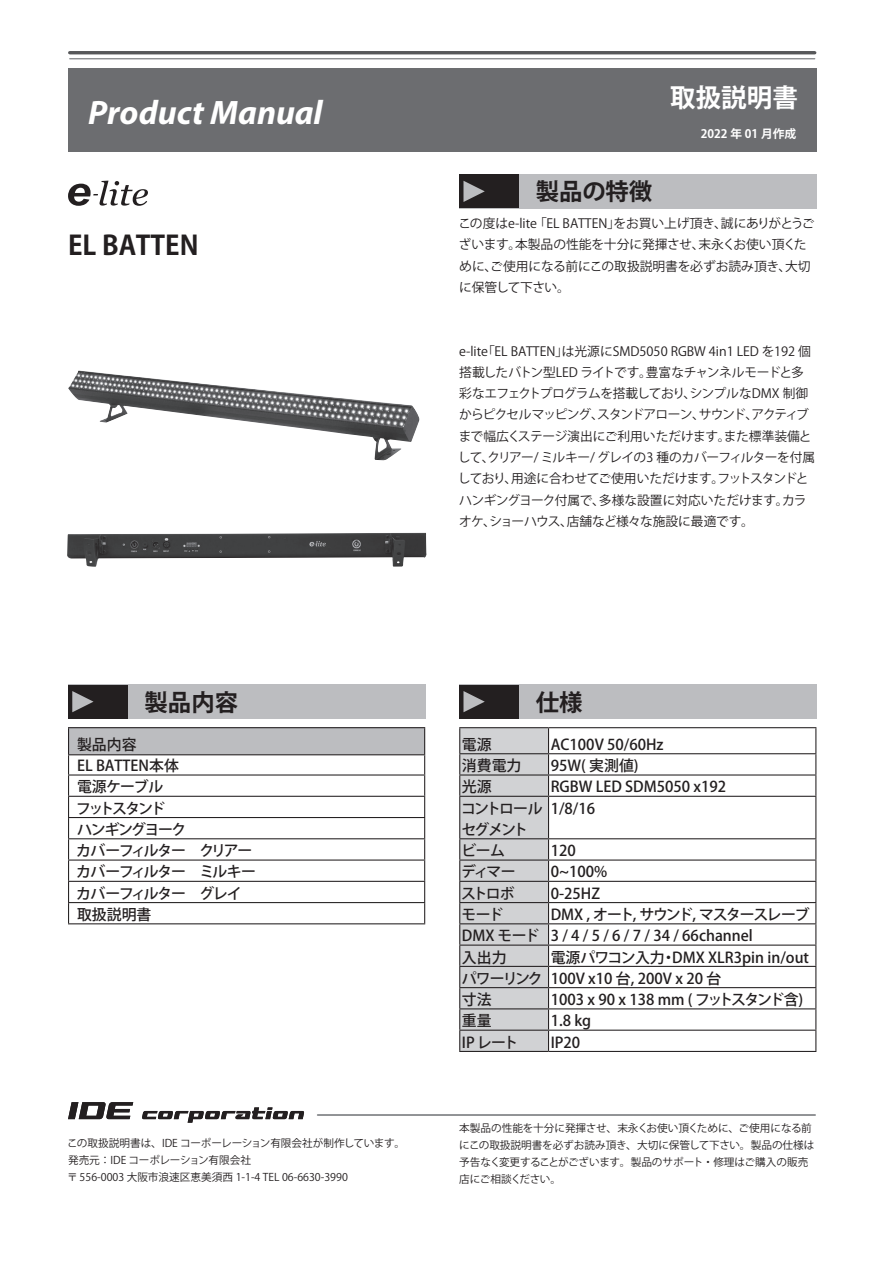
<style>
.page{position:relative;width:893px;height:1263px;background:#fff}
.page>*{position:absolute;margin:0;border:0;box-sizing:border-box;transform-origin:0 0}
.t1{font:italic 700 34.05px "Myriad Pro";color:#fff}
.t2{font:700 26.55px "Koz Go Pro";color:#231f20}
.t3{font:700 25.5px "Koz Go Pro";color:#fff}
.t4{font:700 23.4px "Koz Go Pro";color:#231f20}
.t5{font:500 14.85px/21.3px "Koz Go Pro";color:#231f20}
.t6{font:500 14.85px/21.3px "Koz Go Pro";letter-spacing:-.075em;color:#231f20}
.t7{font:500 14.85px "Koz Go Pro";letter-spacing:-.02em;color:#231f20}
.t8{font:500 14.85px/21.3px "Koz Go Pro";letter-spacing:-.12em;color:#231f20}
.t9{font:12.75px/21.3px "Koz Go Pro";letter-spacing:-.02em;color:#231f20}
.t10{font:12.75px/21.3px "Koz Go Pro";color:#231f20}
.t11{font:700 11.7px "Koz Go Pro";color:#fff}
.t12{font:10.65px/17px "Koz Go Pro";color:#231f20}
</style>
<div class="page">
<div style="left:68px;top:68px;width:748px;height:83px;background:#6c6d70"></div>
<hr style="left:70px;top:51px;width:745px;height:3px;background:#57585a">
<hr style="left:70px;top:58px;width:745px;height:1px;background:#808285">
<hr style="left:318px;top:1114px;width:497px;height:2px;background:#808285">
<svg style="left:68px;top:1102px;width:65px;height:17px"></svg>
<svg style="left:142px;top:1107px;width:162px;height:16px"></svg>
<hr style="left:68px;top:727px;width:357px;height:1px;background:#231f20">
<svg style="left:68px;top:728px;width:357px;height:195px"></svg>
<hr style="left:68px;top:923px;width:357px;height:1px;background:#231f20">
<svg style="left:549px;top:728px;width:266px;height:323px"></svg>
<hr style="left:459px;top:727px;width:90px;height:1px;background:#231f20">
<hr style="left:549px;top:727px;width:267px;height:1px;background:#231f20">
<hr style="left:549px;top:753px;width:267px;height:1px;background:#231f20">
<hr style="left:549px;top:774px;width:267px;height:1px;background:#231f20">
<svg style="left:815px;top:728px;width:1px;height:68px"></svg>
<hr style="left:549px;top:796px;width:267px;height:1px;background:#231f20">
<hr style="left:815px;top:797px;width:1px;height:41px;background:#231f20">
<hr style="left:549px;top:838px;width:267px;height:1px;background:#231f20">
<hr style="left:549px;top:859px;width:267px;height:1px;background:#231f20">
<hr style="left:549px;top:881px;width:267px;height:1px;background:#231f20">
<hr style="left:549px;top:902px;width:267px;height:1px;background:#231f20">
<hr style="left:549px;top:923px;width:267px;height:1px;background:#231f20">
<hr style="left:549px;top:944px;width:267px;height:2px;background:#231f20">
<hr style="left:549px;top:966px;width:267px;height:1px;background:#231f20">
<hr style="left:549px;top:987px;width:267px;height:1px;background:#231f20">
<hr style="left:549px;top:1008px;width:267px;height:1px;background:#231f20">
<hr style="left:549px;top:1030px;width:267px;height:1px;background:#231f20">
<svg style="left:459px;top:728px;width:90px;height:323px;background:#c5c6c8"></svg>
<svg style="left:815px;top:839px;width:1px;height:212px"></svg>
<hr style="left:459px;top:1051px;width:90px;height:1px;background:#231f20">
<hr style="left:549px;top:1051px;width:267px;height:1px;background:#231f20">
<svg style="left:68px;top:181px;width:80px;height:25px"></svg>
<div style="left:459px;top:685px;width:357px;height:34px;background:#bcbdc0"></div>
<div style="left:68px;top:685px;width:357px;height:34px;background:#bcbdc0"></div>
<div style="left:459px;top:174px;width:357px;height:34px;background:#bcbdc0"></div>
<div style="left:459px;top:685px;width:60px;height:33px;background:#231f20"></div>
<div style="left:68px;top:685px;width:60px;height:33px;background:#231f20"></div>
<div style="left:459px;top:174px;width:60px;height:34px;background:#231f20"></div>
<svg style="left:463px;top:691px;width:22px;height:21px"></svg>
<svg style="left:72px;top:691px;width:22px;height:21px"></svg>
<svg style="left:463px;top:181px;width:22px;height:21px"></svg>
<img style="left:68px;top:370px;width:352px;height:90px">
<img style="left:67px;top:533px;width:360px;height:34px">
<h1 class="t1" style="left:88px;top:91px;width:236px">Product Manual</h1>
<h2 class="t2" style="left:68px;top:228px;width:132px">EL BATTEN</h2>
<h3 class="t4" style="left:536px;top:177px;width:118px">製品の特徴</h3>
<h3 class="t3" style="left:670px;top:82px;width:129px">取扱説明書</h3>
<p class="t11" style="left:701px;top:127px;width:97px">2022 年 01 月作成</p>
<p class="t10" style="left:458px;top:213px;width:358px">この度はe-lite 「EL BATTEN」をお買い上げ頂き、誠にありがとうございます。本製品の性能を十分に発揮させ、末永くお使い頂くために、ご使用になる前にこの取扱説明書を必ずお読み頂き、大切に保管して下さい。</p>
<p class="t9" style="left:458px;top:341px;width:359px">e-lite「EL BATTEN」は光源にSMD5050 RGBW 4in1 LED を192 個搭載したバトン型LED ライトです。豊富なチャンネルモードと多彩なエフェクトプログラムを搭載しており、シンプルなDMX 制御からピクセルマッピング、スタンドアローン、サウンド、アクティブまで幅広くステージ演出にご利用いただけます。また標準装備として、クリアー/ ミルキー/ グレイの3 種のカバーフィルターを付属しており、用途に合わせてご使用いただけます。フットスタンドとハンギングヨーク付属で、多様な設置に対応いただけます。カラオケ、ショーハウス、店舗など様々な施設に最適です。</p>
<h3 class="t4" style="left:145px;top:687px;width:95px">製品内容</h3>
<h3 class="t4" style="left:536px;top:687px;width:48px">仕様</h3>
<p class="t6" style="left:76px;top:734px;width:182px">製品内容<br>EL BATTEN本体<br>電源ケーブル<br>フットスタンド<br>ハンギングヨーク<br>カバーフィルター　クリアーカバーフィルター　ミルキーカバーフィルター　グレイ取扱説明書</p>
<p class="t12" style="left:67px;top:1135px;width:339px">この取扱説明書は、IDE コーポーレーション有限会社が制作しています。発売元：IDE コーポレーション有限会社<br>〒 556-0003 大阪市浪速区恵美須西 1-1-4 TEL 06-6630-3990</p>
<p class="t5" style="left:462px;top:734px;width:31px">電源</p>
<p class="t5" style="left:551px;top:734px;width:144px">AC100V 50/60Hz　　</p>
<p class="t5" style="left:462px;top:756px;width:61px">消費電力</p>
<p class="t5" style="left:551px;top:756px;width:90px">95W( 実測値)</p>
<p class="t5" style="left:462px;top:777px;width:31px">光源</p>
<p class="t5" style="left:551px;top:777px;width:177px">RGBW LED SDM5050 x192</p>
<p class="t8" style="left:461px;top:798px;width:83px">コントロールセグメント</p>
<p class="t5" style="left:551px;top:798px;width:46px">1/8/16</p>
<p class="t5" style="left:461px;top:841px;width:45px">ビーム</p>
<p class="t5" style="left:551px;top:841px;width:27px">120</p>
<p class="t5" style="left:461px;top:862px;width:56px">ディマー</p>
<p class="t5" style="left:551px;top:862px;width:58px">0~100%</p>
<p class="t5" style="left:461px;top:883px;width:55px">ストロボ</p>
<p class="t5" style="left:551px;top:883px;width:51px">0-25HZ</p>
<p class="t5" style="left:461px;top:905px;width:43px">モード</p>
<p class="t5" style="left:462px;top:905px;width:349px;text-indent:89px">DMX , オート, サウンド, マスタースレーブ<br>DMX モード 3 / 4 / 5 / 6 / 7 / 34 / 66channel<br>入出力</p>
<p class="t5" style="left:462px;top:947px;width:349px;text-indent:89px">電源パワコン入力・DMX XLR3pin in/outパワーリンク 100V x10 台, 200V x 20 台<br>寸法</p>
<p class="t7" style="left:551px;top:990px;width:254px">1003 x 90 x 138 mm ( フットスタンド含)</p>
<p class="t5" style="left:462px;top:1011px;width:31px">重量</p>
<p class="t5" style="left:551px;top:1011px;width:42px">1.8 kg</p>
<p class="t5" style="left:462px;top:1032px;width:58px">IP レート</p>
<p class="t5" style="left:551px;top:1032px;width:31px">IP20</p>
<p class="t12" style="left:459px;top:1120px;width:357px">本製品の性能を十分に発揮させ、末永くお使い頂くために、ご使用になる前にこの取扱説明書を必ずお読み頂き、大切に保管して下さい。製品の仕様は予告なく変更することがございます。製品のサポート・修理はご購入の販売店にご相談ください。</p>
</div>
